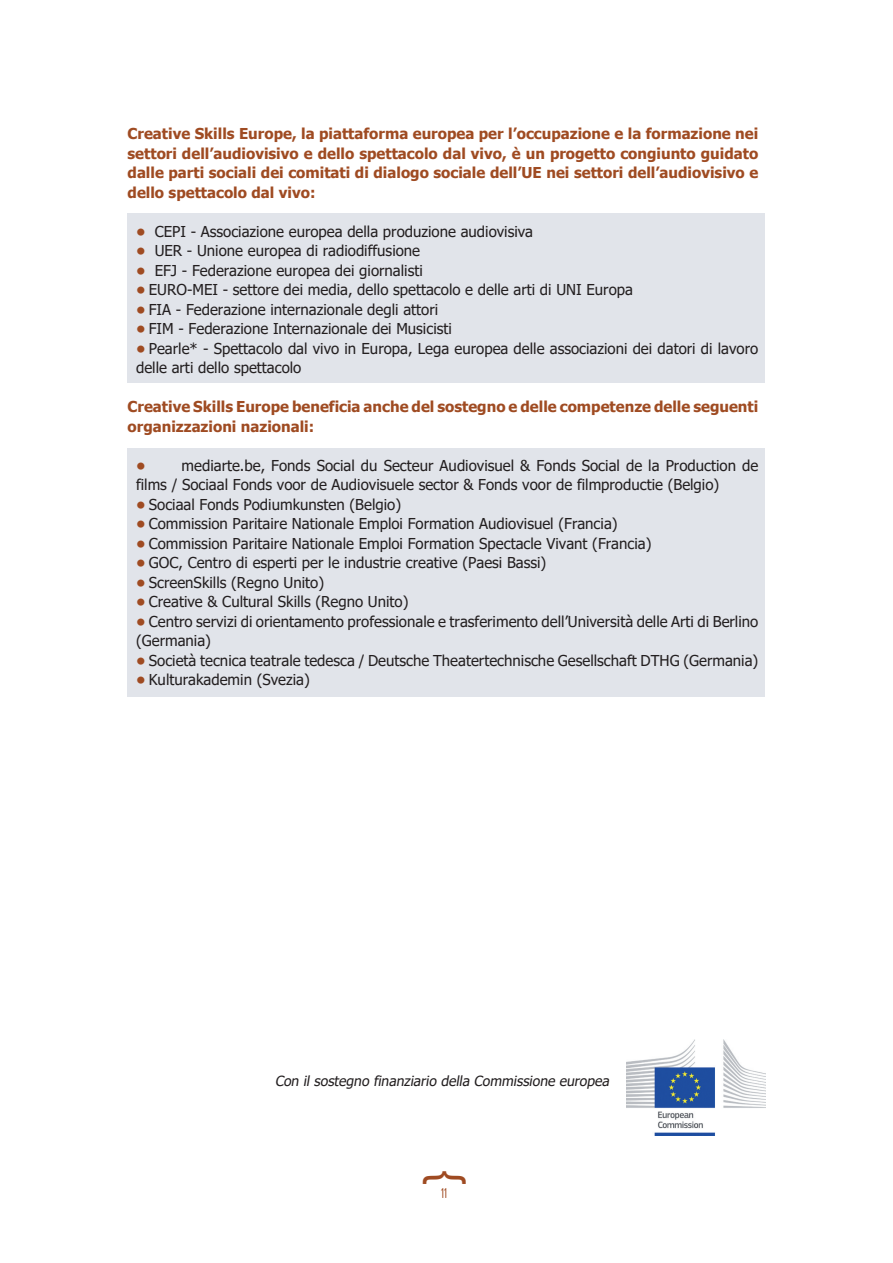
<style>
.page{position:relative;width:893px;height:1263px;background:#fff}
.page>*{position:absolute;margin:0;border:0;box-sizing:border-box;transform-origin:0 0}
.t1{font:45px "Arial";color:#9f4b22}
.t2{font:15px/19.5px "Tahoma";color:#231f20}
.t3{font:700 15px/19.5px "Tahoma";color:#9f4b22;text-align:justify}
.t4{font:italic 13.95px "Tahoma";color:#231f20}
.t5{font:13.5px "Dosis";color:#9f4b22}
.s1{font-weight:700;color:#9f4b22}
</style>
<div class="page">
<div style="left:128px;top:213px;width:637px;height:170px;background:#e1e4ea"></div>
<div style="left:128px;top:448px;width:637px;height:248px;background:#e1e4ea"></div>
<img style="left:626px;top:1039px;width:139px;height:96px">
<p class="t3" style="left:128px;top:124px;width:632px">Creative Skills Europe, la piattaforma europea per l’occupazione e la formazione nei settori dell’audiovisivo e dello spettacolo dal vivo, è un progetto congiunto guidato dalle parti sociali dei comitati di dialogo sociale dell’UE nei settori dell’audiovisivo e dello spettacolo dal vivo:</p>
<p class="t2" style="left:136px;top:222px;width:399px"><span class="s1">•</span> CEPI - Associazione europea della produzione audiovisiva</p>
<p class="t2" style="left:136px;top:242px;width:286px"><span class="s1">•</span> UER - Unione europea di radiodiffusione</p>
<p class="t2" style="left:136px;top:261px;width:288px"><span class="s1">•</span> EFJ - Federazione europea dei giornalisti</p>
<p class="t2" style="left:136px;top:281px;width:498px"><span class="s1">•</span> EURO-MEI - settore dei media, dello spettacolo e delle arti di UNI Europa</p>
<p class="t2" style="left:136px;top:300px;width:304px"><span class="s1">•</span> FIA - Federazione internazionale degli attori</p>
<p class="t2" style="left:136px;top:320px;width:317px"><span class="s1">•</span> FIM - Federazione Internazionale dei Musicisti</p>
<p class="t2" style="left:136px;top:339px;width:624px"><span class="s1">•</span> Pearle* - Spettacolo dal vivo in Europa, Lega europea delle associazioni dei datori di lavoro delle arti dello spettacolo</p>
<p class="t3" style="left:128px;top:397px;width:632px">Creative Skills Europe beneficia anche del sostegno e delle competenze delle seguenti organizzazioni nazionali:</p>
<p class="t2" style="left:136px;top:456px;width:624px"><span class="s1">•</span> mediarte.be, Fonds Social du Secteur Audiovisuel &amp; Fonds Social de la Production de films / Sociaal Fonds voor de Audiovisuele sector &amp; Fonds voor de filmproductie (Belgio)</p>
<p class="t2" style="left:136px;top:495px;width:267px"><span class="s1">•</span> Sociaal Fonds Podiumkunsten (Belgio)</p>
<p class="t2" style="left:136px;top:515px;width:483px"><span class="s1">•</span> Commission Paritaire Nationale Emploi Formation Audiovisuel (Francia)</p>
<p class="t2" style="left:136px;top:534px;width:517px"><span class="s1">•</span> Commission Paritaire Nationale Emploi Formation Spectacle Vivant (Francia)</p>
<p class="t2" style="left:136px;top:554px;width:412px"><span class="s1">•</span> GOC, Centro di esperti per le industrie creative (Paesi Bassi)</p>
<p class="t2" style="left:136px;top:573px;width:190px"><span class="s1">•</span> ScreenSkills (Regno Unito)</p>
<p class="t2" style="left:136px;top:593px;width:274px"><span class="s1">•</span> Creative &amp; Cultural Skills (Regno Unito)</p>
<p class="t2" style="left:136px;top:612px;width:624px"><span class="s1">•</span> Centro servizi di orientamento professionale e trasferimento dell’Università delle Arti di Berlino (Germania)</p>
<p class="t2" style="left:136px;top:651px;width:624px"><span class="s1">•</span> Società tecnica teatrale tedesca / Deutsche Theatertechnische Gesellschaft DTHG (Germania)</p>
<p class="t2" style="left:136px;top:671px;width:175px"><span class="s1">•</span> Kulturakademin (Svezia)</p>
<p class="t4" style="left:275px;top:1071px;width:339px">Con il sostegno finanziario della Commissione europea</p>
<h1 class="t1" style="left:479px;top:1170px;width:17px;rotate:90deg">{</h1>
<p class="t5" style="left:441px;top:1184px;width:4px">11</p>
</div>
